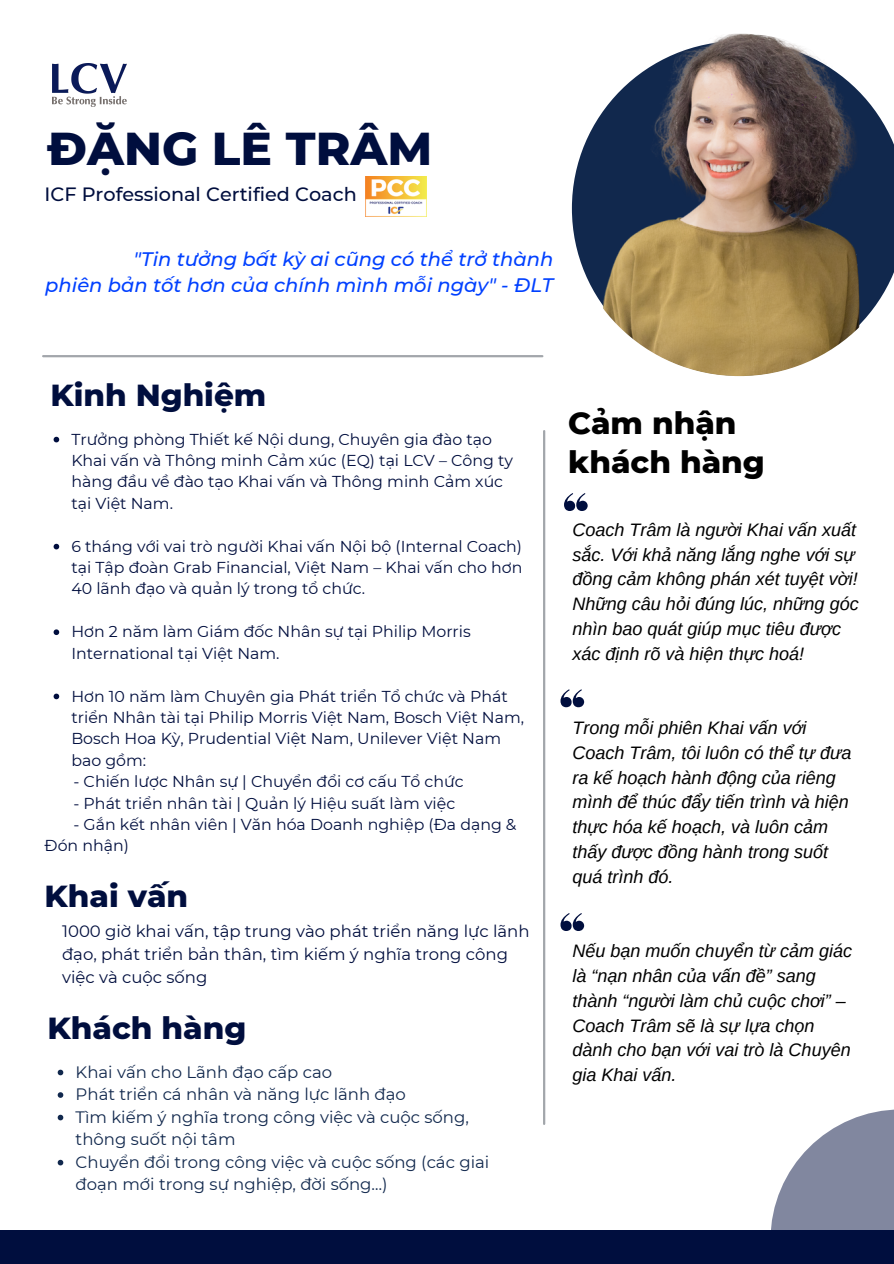
<style>
.page{position:relative;width:894px;height:1264px;background:#fff}
.page>*{position:absolute;margin:0;border:0;box-sizing:border-box;transform-origin:0 0}
.t1{font:800 46.95px "Montserrat";color:#000e3e}
.t2{font:800 31.05px "Montserrat";color:#000e3e}
.t3{font:800 31.05px "Montserrat";color:#000}
.t4{font:italic 500 19.5px "Montserrat";color:#0040ff}
.t5{font:500 19.2px "Montserrat";color:#000e3e}
.t6{font:italic 18px/24.8px "Arimo";color:#000}
.t7{font:16.5px/22.5px "Montserrat";color:#11284d}
.t8{font:16.5px/22.5px "Montserrat";color:#000e3e}
.t9{font:15.75px/21.5px "Montserrat";color:#000e3e}
</style>
<div class="page">
<div style="left:0;top:1229px;width:893px;height:34px;background:#000e3e"></div>
<img style="left:571px;top:34px;width:322px;height:342px">
<img style="left:365px;top:176px;width:61px;height:41px">
<hr style="left:43px;top:355px;width:499px;height:2px;background:#a2a6ab">
<hr style="left:543px;top:431px;width:2px;height:692px;background:#a2a6ab">
<img style="left:53px;top:64px;width:73px;height:42px">
<svg style="left:770px;top:1109px;width:123px;height:121px"></svg>
<svg style="left:54px;top:437px;width:5px;height:5px"></svg>
<svg style="left:54px;top:544px;width:5px;height:5px"></svg>
<svg style="left:54px;top:629px;width:5px;height:6px"></svg>
<svg style="left:54px;top:693px;width:5px;height:6px"></svg>
<svg style="left:58px;top:1069px;width:5px;height:6px"></svg>
<svg style="left:58px;top:1092px;width:5px;height:5px"></svg>
<svg style="left:58px;top:1114px;width:5px;height:6px"></svg>
<svg style="left:58px;top:1159px;width:5px;height:6px"></svg>
<svg style="left:564px;top:493px;width:23px;height:18px"></svg>
<svg style="left:560px;top:689px;width:24px;height:18px"></svg>
<svg style="left:560px;top:913px;width:24px;height:18px"></svg>
<p class="t1" style="left:48px;top:119px;width:386px">ĐẶNG LÊ TRÂM</p>
<p class="t5" style="left:45px;top:182px;width:313px">ICF Professional Certified Coach</p>
<p class="t4" style="left:134px;top:247px;width:421px">"Tin tưởng bất kỳ ai cũng có thể trở thành</p>
<p class="t4" style="left:45px;top:273px;width:509px">phiên bản tốt hơn của chính mình mỗi ngày" - ĐLT</p>
<p class="t2" style="left:50px;top:376px;width:217px">Kinh Nghiệm</p>
<p class="t9" style="left:71px;top:428px;width:443px">Trưởng phòng Thiết kế Nội dung, Chuyên gia đào tạo Khai vấn và Thông minh Cảm xúc (EQ) tại LCV – Công ty hàng đầu về đào tạo Khai vấn và Thông minh Cảm xúc tại Việt Nam.</p>
<p class="t9" style="left:71px;top:535px;width:452px;text-align:justify">6 tháng với vai trò người Khai vấn Nội bộ (Internal Coach) tại Tập đoàn Grab Financial, Việt Nam – Khai vấn cho hơn 40 lãnh đạo và quản lý trong tổ chức.</p>
<p class="t9" style="left:71px;top:621px;width:401px">Hơn 2 năm làm Giám đốc Nhân sự tại Philip Morris<br>International tại Việt Nam.</p>
<p class="t9" style="left:71px;top:685px;width:454px">Hơn 10 năm làm Chuyên gia Phát triển Tổ chức và Phát triển Nhân tài tại Philip Morris Việt Nam, Bosch Việt Nam, Bosch Hoa Kỳ, Prudential Việt Nam, Unilever Việt Nam bao gồm:</p>
<p class="t9" style="left:73px;top:770px;width:391px">- Chiến lược Nhân sự | Chuyển đổi cơ cấu Tổ chức</p>
<p class="t9" style="left:73px;top:792px;width:383px">- Phát triển nhân tài | Quản lý Hiệu suất làm việc</p>
<p class="t9" style="left:45px;top:813px;width:473px;text-indent:29px">- Gắn kết nhân viên | Văn hóa Doanh nghiệp (Đa dạng &amp;<br>Đón nhận)</p>
<p class="t2" style="left:45px;top:876px;width:145px">Khai vấn</p>
<p class="t8" style="left:62px;top:920px;width:469px">1000 giờ khai vấn, tập trung vào phát triển năng lực lãnh đạo, phát triển bản thân, tìm kiếm ý nghĩa trong công việc và cuộc sống</p>
<p class="t2" style="left:48px;top:1009px;width:200px">Khách hàng</p>
<p class="t7" style="left:76px;top:1060px;width:258px">Khai vấn cho Lãnh đạo cấp cao</p>
<p class="t7" style="left:76px;top:1082px;width:332px">Phát triển cá nhân và năng lực lãnh đạo</p>
<p class="t7" style="left:76px;top:1105px;width:395px">Tìm kiếm ý nghĩa trong công việc và cuộc sống, thông suốt nội tâm</p>
<p class="t7" style="left:76px;top:1150px;width:415px">Chuyển đổi trong công việc và cuộc sống (các giai đoạn mới trong sự nghiệp, đời sống…)</p>
<p class="t3" style="left:568px;top:404px;width:170px">Cảm nhận</p>
<p class="t3" style="left:568px;top:442px;width:198px">khách hàng</p>
<p class="t6" style="left:572px;top:517px;width:288px">Coach Trâm là người Khai vấn xuất sắc. Với khả năng lắng nghe với sự đồng cảm không phán xét tuyệt vời!<br>Những câu hỏi đúng lúc, những góc nhìn bao quát giúp mục tiêu được xác định rõ và hiện thực hoá!</p>
<p class="t6" style="left:572px;top:715px;width:280px">Trong mỗi phiên Khai vấn với<br>Coach Trâm, tôi luôn có thể tự đưa ra kế hoạch hành động của riêng mình để thúc đẩy tiến trình và hiện thực hóa kế hoạch, và luôn cảm thấy được đồng hành trong suốt quá trình đó.</p>
<p class="t6" style="left:572px;top:938px;width:281px">Nếu bạn muốn chuyển từ cảm giác là “nạn nhân của vấn đề” sang thành “người làm chủ cuộc chơi” –<br>Coach Trâm sẽ là sự lựa chọn dành cho bạn với vai trò là Chuyên gia Khai vấn.</p>
</div>
